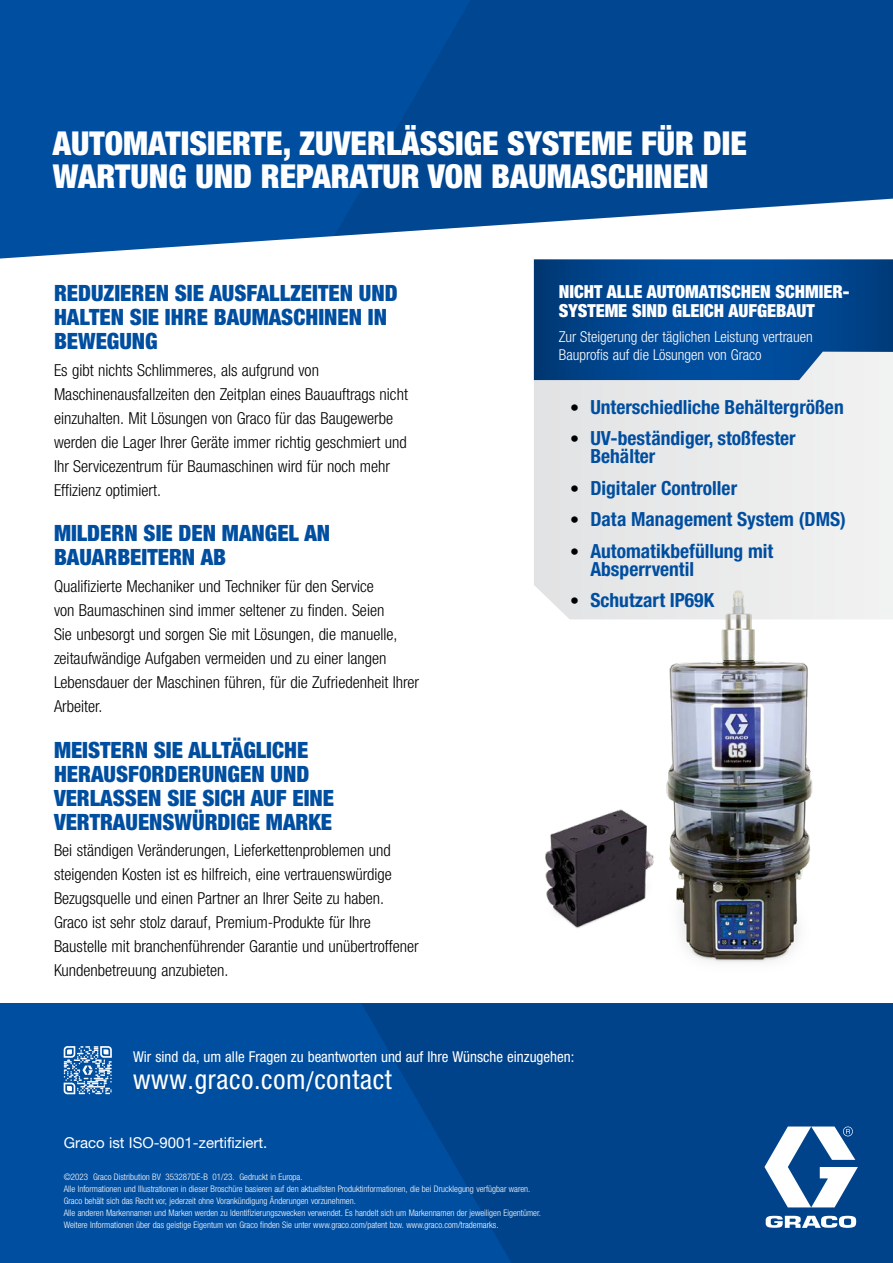
<style>
.page{position:relative;width:893px;height:1263px;background:#fff}
.page>*{position:absolute;margin:0;border:0;box-sizing:border-box;transform-origin:0 0}
.t1{font:900 condensed 33px/33px "Helvetica Neue LTW1 G";color:#fff}
.t2{font:condensed 27px "Helvetica Neue LTW1 G";letter-spacing:.025em;color:#fff}
.t3{font:900 condensed 22.5px/24px "Helvetica Neue LTW1 G";color:#004ea0}
.t4{font:700 condensed 19.5px/18px "Helvetica Neue LTW1 G";color:#004ea0}
.t5{font:900 condensed 18px/19.5px "Helvetica Neue LTW1 G";color:#fff}
.t6{font:300 condensed 16.5px/24px "Helvetica Neue LTW1 G";color:#000}
.t7{font:300 condensed 15px/18px "Helvetica Neue LTW1 G";color:#fff}
.t8{font:condensed 15px "Helvetica Neue LTW1 G";color:#fff}
.t9{font:15px "Helvetica Neue LTW1 G";color:#fff}
.t10{font:300 condensed 9px/12px "Helvetica Neue LTW1 G";color:#fff}
.s1{font-weight:400;font-size:18px;color:#000}
</style>
<div class="page">
<img style="left:641px;top:619px;width:172px;height:343px">
<img style="left:545px;top:802px;width:117px;height:151px">
<div style="left:0;top:0;width:335px;height:259px;background:#004ea0"></div>
<svg style="left:334px;top:0;width:559px;height:236px;background:#13559a"></svg>
<div style="left:0;top:1003px;width:893px;height:260px;background:#004ea0"></div>
<svg style="left:362px;top:1004px;width:531px;height:259px;fill:#00438b"></svg>
<svg style="left:764px;top:1126px;width:94px;height:102px;background:#769ac0"></svg>
<svg style="left:64px;top:1046px;width:48px;height:48px"></svg>
<svg style="left:534px;top:259px;width:359px;height:93px;background:#014791"></svg>
<svg style="left:534px;top:352px;width:359px;height:267px;fill:#e9eaea"></svg>
<h1 class="t1" style="left:53px;top:127px;width:695px">AUTOMATISIERTE, ZUVERLÄSSIGE SYSTEME FÜR DIE<br>WARTUNG UND REPARATUR VON BAUMASCHINEN</h1>
<h3 class="t3" style="left:54px;top:281px;width:345px">REDUZIEREN SIE AUSFALLZEITEN UND<br>HALTEN SIE IHRE BAUMASCHINEN IN<br>BEWEGUNG</h3>
<p class="t6" style="left:54px;top:358px;width:355px">Es gibt nichts Schlimmeres, als aufgrund von Maschinenausfallzeiten den Zeitplan eines Bauauftrags nicht einzuhalten. Mit Lösungen von Graco für das Baugewerbe werden die Lager Ihrer Geräte immer richtig geschmiert und Ihr Servicezentrum für Baumaschinen wird für noch mehr Effizienz optimiert.</p>
<h3 class="t3" style="left:54px;top:521px;width:278px">MILDERN SIE DEN MANGEL AN<br>BAUARBEITERN AB</h3>
<p class="t6" style="left:54px;top:574px;width:367px">Qualifizierte Mechaniker und Techniker für den Service<br>von Baumaschinen sind immer seltener zu finden. Seien<br>Sie unbesorgt und sorgen Sie mit Lösungen, die manuelle, zeitaufwändige Aufgaben vermeiden und zu einer langen Lebensdauer der Maschinen führen, für die Zufriedenheit Ihrer Arbeiter.</p>
<h3 class="t3" style="left:54px;top:738px;width:282px">MEISTERN SIE ALLTÄGLICHE<br>HERAUSFORDERUNGEN UND<br>VERLASSEN SIE SICH AUF EINE<br>VERTRAUENSWÜRDIGE MARKE</h3>
<p class="t6" style="left:54px;top:839px;width:366px">Bei ständigen Veränderungen, Lieferkettenproblemen und steigenden Kosten ist es hilfreich, eine vertrauenswürdige Bezugsquelle und einen Partner an Ihrer Seite zu haben.<br>Graco ist sehr stolz darauf, Premium-Produkte für Ihre Baustelle mit branchenführender Garantie und unübertroffener Kundenbetreuung anzubieten.</p>
<p class="t5" style="left:559px;top:282px;width:292px">NICHT ALLE AUTOMATISCHEN SCHMIER-<br>SYSTEME SIND GLEICH AUFGEBAUT</p>
<p class="t7" style="left:559px;top:328px;width:255px">Zur Steigerung der täglichen Leistung vertrauen<br>Bauprofis auf die Lösungen von Graco</p>
<p class="t4" style="left:570px;top:398px;width:275px"><span class="s1">•</span> Unterschiedliche Behältergrößen</p>
<p class="t4" style="left:590px;top:429px;width:207px;text-indent:-20px"><span class="s1">•</span> UV-beständiger, stoßfester<br>Behälter</p>
<p class="t4" style="left:570px;top:479px;width:169px"><span class="s1">•</span> Digitaler Controller</p>
<p class="t4" style="left:570px;top:510px;width:277px"><span class="s1">•</span> Data Management System (DMS)</p>
<p class="t4" style="left:590px;top:542px;width:184px;text-indent:-20px"><span class="s1">•</span> Automatikbefüllung mit<br>Absperrventil</p>
<p class="t4" style="left:570px;top:591px;width:146px"><span class="s1">•</span> Schutzart IP69K</p>
<p class="t8" style="left:133px;top:1048px;width:443px">Wir sind da, um alle Fragen zu beantworten und auf Ihre Wünsche einzugehen:</p>
<h2 class="t2" style="left:133px;top:1063px;width:260px">www.graco.com/contact</h2>
<p class="t9" style="left:64px;top:1133px;width:205px">Graco ist ISO-9001-zertifiziert.</p>
<p class="t10" style="left:64px;top:1171px;width:479px">©2023 Graco Distribution BV 353287DE-B 01/23. Gedruckt in Europa.<br>Alle Informationen und Illustrationen in dieser Broschüre basieren auf den aktuellsten Produktinformationen, die bei Drucklegung verfügbar waren.<br>Graco behält sich das Recht vor, jederzeit ohne Vorankündigung Änderungen vorzunehmen.<br>Alle anderen Markennamen und Marken werden zu Identifizierungszwecken verwendet. Es handelt sich um Markennamen der jeweiligen Eigentümer.<br>Weitere Informationen über das geistige Eigentum von Graco finden Sie unter www.graco.com/patent bzw. www.graco.com/trademarks.</p>
</div>
